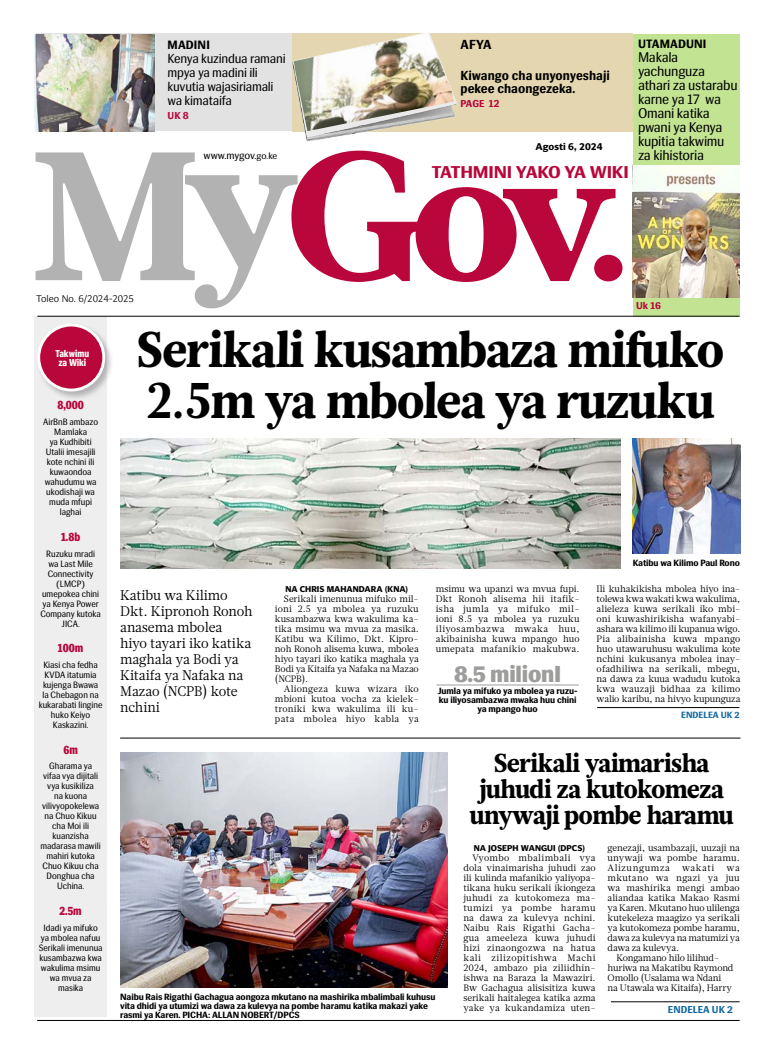
<style>
.page{position:relative;width:776px;height:1055px;background:#fff}
.page>*{position:absolute;margin:0;border:0;box-sizing:border-box;transform-origin:0 0}
.Main_headline{font:900 50px/51px "Glosa Text";letter-spacing:-.01em;color:#000;scale:.96 1}
.Main_headline-2{font:900 26px/26px "Glosa Text";letter-spacing:-.01em;color:#000;text-align:center;scale:.95 1}
.Paragraph_1_copy{font:800 23px "Siri";letter-spacing:-.01em;color:#9d9d9c}
.t1{font:700 17px "Siri";letter-spacing:-.01em;color:#b9063b;scale:1.07 1}
.Paragraph_Style4{font:14px/16px "Glosa Text";color:#000}
.Headline_4{font:14px/14px "Siri";color:#000;scale:.95 1}
.Headline_4-2{font:13px/14px "Siri";color:#000;scale:.95 1}
.Headline_4-3{font:700 13px/13px "Siri";letter-spacing:.01em;color:#000;scale:.95 1}
.Headline_4-4{font:700 13px "Siri";letter-spacing:.01em;color:#000}
.Numbers{font:800 12px "Siri";color:#b9063b;scale:.84 1}
.Headline_4-5{font:700 12px "Siri";letter-spacing:.01em;color:#000}
.t2{font:10.3px "Siri";letter-spacing:-.01em;color:#000}
.t3{font:700 10px "Siri";color:#146ba3}
.Headline_4-6{font:700 10px "Siri";letter-spacing:.01em;color:#b9063b}
.Paragraph_Style4-2{font:700 10px "Siri";color:#b9063b}
.t4{font:800 9.9px/8.3px "Siri";color:#fff;scale:.84 1}
.t5{font:300 9.8px "Olisipone";color:#000}
.t6{font:700 9.8px "Olisipone";color:#000}
.Paragraph_1_copy-2{font:9.3px/10px "Glosa Text";letter-spacing:-.005em;color:#000;text-align:justify}
.Numbers-2{font:9.2px/10px "Siri";color:#000;text-align:center;scale:.93 1}
.EA_subhead{font:700 9px/9px "Siri";letter-spacing:-.01em;color:#000}
.t7{font:700 9px "Siri";color:#146ba3}
.Paragraph_Style4-3{font:700 8.5px "Olisipone";color:#000}
.s1{font-size:9.2px}
</style>
<div class="page">
<div style="left:632px;top:34px;width:107px;height:282px;background:#c2e392"></div>
<svg style="left:297px;top:151px;width:318px;height:131px"></svg>
<svg style="left:36px;top:152px;width:261px;height:156px"></svg>
<div style="left:594px;top:255px;width:28px;height:26px;background:#b9063b;border-radius:50%"></div>
<hr style="left:610px;top:1001px;width:129px;height:1px;background:#000">
<hr style="left:37px;top:1019px;width:702px;height:1px;background:#000">
<div style="left:35px;top:316px;width:72px;height:700px;background:#eee"></div>
<div style="left:36px;top:322px;width:79px;height:79px;background:#000;opacity:.25"></div>
<div style="left:39px;top:325px;width:65px;height:65px;background:#b9063b;border-radius:50%"></div>
<div style="left:37px;top:323px;width:68px;height:68px;border:3px solid #fff;border-radius:50%"></div>
<img style="left:120px;top:752px;width:327px;height:235px">
<img style="left:632px;top:438px;width:108px;height:116px">
<hr style="left:37px;top:316px;width:702px;height:1px;background:#000">
<hr style="left:597px;top:707px;width:142px;height:1px;background:#000">
<hr style="left:436px;top:684px;width:142px;height:1px;background:#9d9d9c">
<img style="left:120px;top:438px;width:500px;height:130px">
<hr style="left:120px;top:738px;width:620px;height:1px;background:#000">
<div style="left:36px;top:34px;width:257px;height:97px;background:#e3e2e2"></div>
<img style="left:34px;top:34px;width:121px;height:98px">
<div style="left:292px;top:34px;width:340px;height:98px;background:#e3d6b0"></div>
<svg style="left:304px;top:33px;width:152px;height:105px"></svg>
<img style="left:293px;top:33px;width:160px;height:98px">
<img style="left:632px;top:165px;width:107px;height:132px">
<p class="Headline_4-5" style="left:167px;top:38px;width:44px">MADINI</p>
<p class="Headline_4-2" style="left:167px;top:51px;width:126px">Kenya kuzindua ramani mpya ya madini ili kuvutia wajasiriamali wa kimataifa</p>
<p class="Headline_4-6" style="left:167px;top:109px;width:23px">UK 8</p>
<p class="t2" style="left:203px;top:149px;width:75px">www.mygov.<span class="s1">go.ke</span></p>
<p class="t5" style="left:36px;top:292px;width:99px">Toleo No. 6/2024-2025</p>
<p class="Headline_4-4" style="left:460px;top:37px;width:33px">AFYA</p>
<p class="Headline_4-3" style="left:460px;top:69px;width:159px">Kiwango cha unyonyeshaji pekee chaongezeka.</p>
<p class="Headline_4-6" style="left:460px;top:98px;width:40px">PAGE 12</p>
<p class="t6" style="left:535px;top:141px;width:68px">Agosti 6, 2024</p>
<p class="t1" style="left:431px;top:162px;width:185px">TATHMINI YAKO YA WIKI</p>
<p class="Headline_4-5" style="left:637px;top:36px;width:70px">UTAMADUNI</p>
<p class="Headline_4" style="left:637px;top:50px;width:106px">Makala yachunguza athari za ustarabu karne ya 17 wa<br>Omani katika pwani ya Kenya kupitia takwimu za kihistoria</p>
<p class="Paragraph_Style4-2" style="left:636px;top:300px;width:26px">Uk 16</p>
<p class="t4" style="left:56px;top:350px;width:41px">Takwimu za Wiki</p>
<p class="Numbers" style="left:57px;top:398px;width:33px">8,000</p>
<p class="Numbers-2" style="left:43px;top:417px;width:61px">AirBnB ambazo<br>Mamlaka<br>ya Kudhibiti<br>Utalii imesajili kote nchini ili kuwaondoa wahudumu wa ukodishaji wa muda mfupi laghai</p>
<p class="Numbers" style="left:61px;top:529px;width:24px">1.8b</p>
<p class="Numbers-2" style="left:40px;top:548px;width:67px">Ruzuku mradi wa Last Mile<br>Connectivity (LMCP) umepokea chini ya Kenya Power<br>Company kutoka<br>JICA.</p>
<p class="Numbers" style="left:58px;top:641px;width:32px">100m</p>
<p class="Numbers-2" style="left:39px;top:660px;width:70px">Kiasi cha fedha<br>KVDA itatumia kujenga Bwawa la Chebagon na kukarabati lingine huko Keiyo<br>Kaskazini.</p>
<p class="Numbers" style="left:63px;top:742px;width:19px">6m</p>
<p class="Numbers-2" style="left:41px;top:761px;width:66px">Gharama ya vifaa vya dijitali vya kusikiliza<br>na kuona vilivyopokelewa na Chuo Kikuu cha Moi ili kuanzisha madarasa mawili mahiri kutoka<br>Chuo Kikuu cha<br>Donghua cha<br>Uchina.</p>
<p class="Numbers" style="left:60px;top:903px;width:28px">2.5m</p>
<p class="Numbers-2" style="left:39px;top:922px;width:70px">Idadi ya mifuko ya mbolea nafuu<br>Serikali imenunua kusambazwa kwa wakulima msimu wa mvua za masika</p>
<p class="Main_headline" style="left:137px;top:324px;width:613px">Serikali kusambaza mifuko<br>2.5m ya mbolea ya ruzuku</p>
<p class="Paragraph_Style4" style="left:120px;top:587px;width:134px">Katibu wa Kilimo<br>Dkt. Kipronoh Ronoh anasema mbolea hiyo tayari iko katika maghala ya Bodi ya<br>Kitaifa ya Nafaka na<br>Mazao (NCPB) kote nchini</p>
<p class="Paragraph_Style4-3" style="left:285px;top:584px;width:124px">NA CHRIS MAHANDARA (KNA)</p>
<p class="Paragraph_1_copy-2" style="left:275px;top:594px;width:145px;text-indent:9px">Serikali imenunua mifuko mil&shy;ioni 2.5 ya mbolea ya ruzuku kusambazwa kwa wakulima ka&shy;tika msimu wa mvua za masika.<br>Katibu wa Kilimo, Dkt. Kipro&shy;noh Ronoh alisema kuwa, mbolea hiyo tayari iko katika maghala ya Bodi ya Kitaifa ya Nafaka na Mazao (NCPB).</p>
<p class="Paragraph_1_copy-2" style="left:275px;top:684px;width:145px;text-indent:9px">Aliongeza kuwa wizara iko mbioni kutoa vocha za kielek&shy;troniki kwa wakulima ili ku&shy;pata mbolea hiyo kabla ya</p>
<p class="EA_subhead" style="left:632px;top:558px;width:108px">Katibu wa Kilimo Paul Rono</p>
<p class="Paragraph_1_copy-2" style="left:435px;top:584px;width:145px">msimu wa upanzi wa mvua fupi.<br>Dkt Ronoh alisema hii itafik&shy;isha jumla ya mifuko mil&shy;ioni 8.5 ya mbolea ya ruzuku iliyosambazwa mwaka huu, akibainisha kuwa mpango huo umepata mafanikio makubwa.</p>
<p class="Paragraph_1_copy-2" style="left:596px;top:584px;width:145px">Ili kuhakikisha mbolea hiyo ina&shy;tolewa kwa wakati kwa wakulima, alieleza kuwa serikali iko mbi&shy;oni kuwashirikisha wafanyabi&shy;ashara wa kilimo ili kupanua wigo.<br>Pia alibainisha kuwa mpango huo utawaruhusu wakulima kote nchini kukusanya mbolea inay&shy;ofadhiliwa na serikali, mbegu, na dawa za kuua wadudu kutoka kwa wauzaji bidhaa za kilimo walio karibu, na hivyo kupunguza</p>
<p class="Paragraph_1_copy" style="left:454px;top:660px;width:109px">8.5 milionI</p>
<p class="EA_subhead" style="left:437px;top:686px;width:141px;text-align:center">Jumla ya mifuko ya mbolea ya ruzu&shy;ku iliyosambazwa mwaka huu chini ya mpango huo</p>
<p class="t7" style="left:680px;top:710px;width:60px">ENDELEA UK 2</p>
<p class="Main_headline-2" style="left:469px;top:751px;width:279px">Serikali yaimarisha juhudi za kutokomeza unywaji pombe haramu</p>
<p class="EA_subhead" style="left:120px;top:992px;width:317px">Naibu Rais Rigathi Gachagua aongoza mkutano na mashirika mbalimbali kuhusu vita dhidi ya utumizi wa dawa za kulevya na pombe haramu katika makazi yake rasmi ya Karen. PICHA: ALLAN NOBERT/DPCS</p>
<p class="Paragraph_Style4-3" style="left:473px;top:843px;width:113px">NA JOSEPH WANGUI (DPCS)</p>
<p class="Paragraph_1_copy-2" style="left:463px;top:853px;width:134px;text-indent:9px">Vyombo mbalimbali vya dola vinaimarisha juhudi zao ili kulinda mafanikio yaliyopa&shy;tikana huku serikali ikiongeza juhudi za kutokomeza ma&shy;tumizi ya pombe haramu na dawa za kulevya nchini.<br>Naibu Rais Rigathi Gacha&shy;gua ameeleza kuwa juhudi hizi zinaongozwa na hatua kali zilizopitishwa Machi 2024, ambazo pia ziliidhin&shy;ishwa na Baraza la Mawaziri.<br>Bw Gachagua alisisitiza kuwa serikali haitalegea katika azma yake ya kukandamiza uten-</p>
<p class="Paragraph_1_copy-2" style="left:607px;top:843px;width:134px">genezaji, usambazaji, uuzaji na unywaji wa pombe haramu.<br>Alizungumza</p>
<p class="Paragraph_1_copy-2" style="left:682px;top:863px;width:34px">wakati</p>
<p class="Paragraph_1_copy-2" style="left:607px;top:863px;width:134px;text-indent:119px">wa mkutano wa ngazi ya juu wa mashirika mengi ambao aliandaa katika Makao Rasmi ya Karen. Mkutano huo ulilenga kutekeleza maagizo ya serikali ya kutokomeza pombe haramu, dawa za kulevya na matumizi ya dawa za kulevya.</p>
<p class="Paragraph_1_copy-2" style="left:607px;top:953px;width:127px;text-align:left;text-indent:9px">Kongamano hilo lilihud&shy;huriwa na Makatibu Raymond<br>Omollo (Usalama wa Ndani na Utawala wa Kitaifa), Harry</p>
<p class="t3" style="left:667px;top:1003px;width:66px">ENDELEA UK 2</p>
</div>
